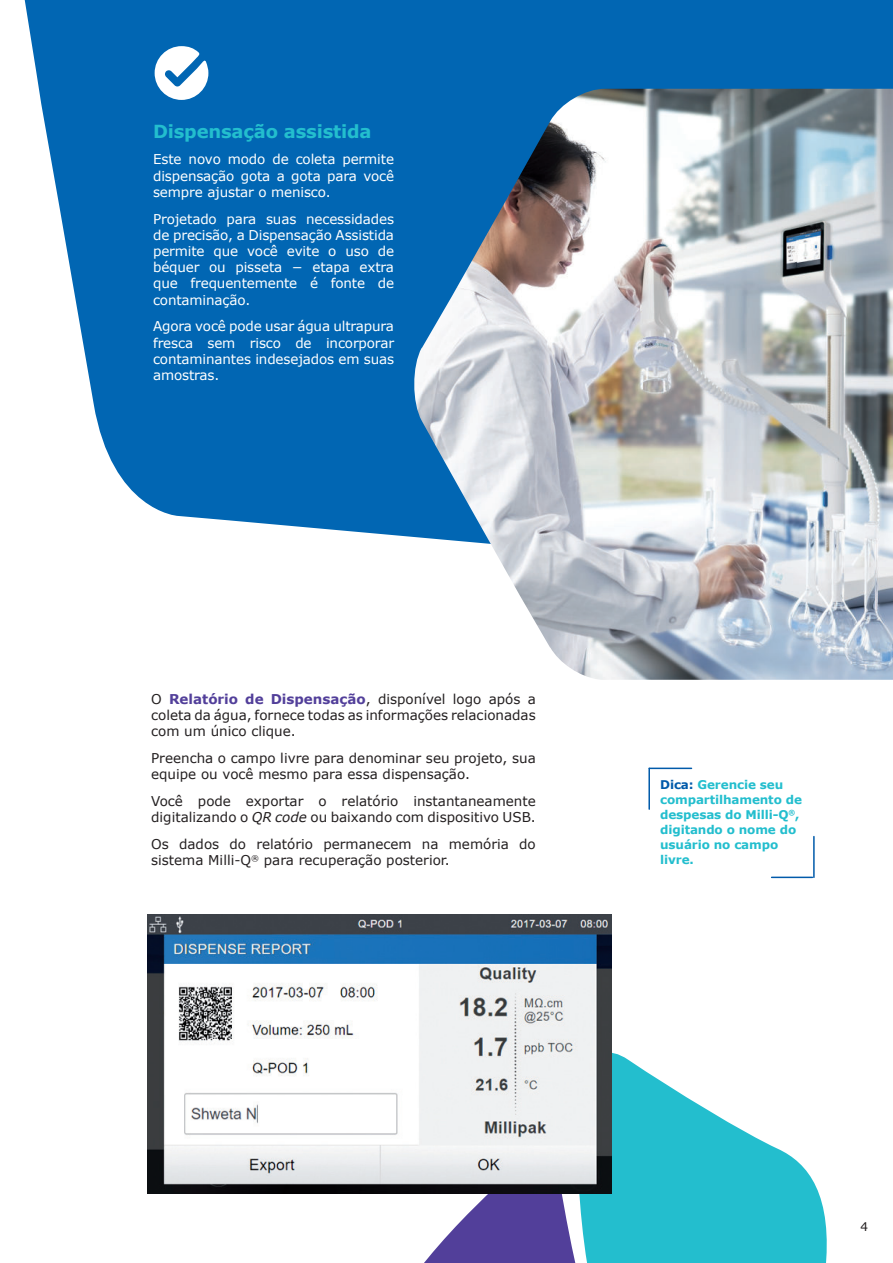
<style>
.page{position:relative;width:893px;height:1263px;background:#fff}
.page>*{position:absolute;margin:0;border:0;box-sizing:border-box;transform-origin:0 0}
.t1{font:700 18px "Verdana";letter-spacing:-.01em;color:#23bece}
.t2{font:13.5px/16.2px "Verdana";color:#231f20}
.t3{font:13.5px/16.2px "Verdana";letter-spacing:-.01em;color:#fff;text-align:justify}
.t4{font:700 12px/15px "Verdana";letter-spacing:-.01em;color:#23bece}
.t5{font:12px "Verdana";color:#231f20}
.s1{font-weight:700;color:#523f9a}
.s2{font-style:italic}
.s3{color:#015aaa}
</style>
<div class="page">
<svg style="left:24px;top:0;width:869px;height:537px;fill:#0166b3"></svg>
<img style="left:413px;top:89px;width:480px;height:591px">
<svg style="left:580px;top:1033px;width:247px;height:230px;fill:#23bece"></svg>
<svg style="left:353px;top:1193px;width:227px;height:70px"></svg>
<hr style="left:648px;top:768px;width:2px;height:41px;background:#015aaa">
<hr style="left:813px;top:836px;width:2px;height:41px;background:#015aaa">
<hr style="left:649px;top:768px;width:42px;height:1px;background:#015aaa">
<hr style="left:772px;top:877px;width:40px;height:1px;background:#015aaa">
<svg style="left:155px;top:46px;width:53px;height:54px"></svg>
<img style="left:148px;top:915px;width:463px;height:278px">
<h1 class="t1" style="left:153px;top:123px;width:220px">Dispensação assistida</h1>
<p class="t3" style="left:153px;top:152px;width:242px">Este novo modo de coleta permite dispensação gota a gota para você sempre ajustar o menisco.</p>
<p class="t3" style="left:153px;top:211px;width:243px">Projetado para suas necessidades de precisão, a Dispensação Assistida permite que você evite o uso de béquer ou pisseta − etapa extra que frequentemente é fonte de contaminação.</p>
<p class="t3" style="left:153px;top:318px;width:242px">Agora você pode usar água ultrapura fresca sem risco de incorporar contaminantes indesejados em suas amostras.</p>
<p class="t2" style="left:151px;top:692px;width:386px;text-align:justify">O <span class="s1">Relatório de Dispensação</span>, disponível logo após a coleta da água, fornece todas as informações relacionadas com um único clique.</p>
<p class="t2" style="left:151px;top:750px;width:386px">Preencha o campo livre para denominar seu projeto, sua equipe ou você mesmo para essa dispensação.</p>
<p class="t2" style="left:151px;top:793px;width:386px">Você pode exportar o relatório instantaneamente digitalizando o <span class="s2">QR code</span> ou baixando com dispositivo USB.</p>
<p class="t2" style="left:151px;top:836px;width:386px">Os dados do relatório permanecem na memória do sistema Milli-Q<sup>®</sup> para recuperação posterior.</p>
<p class="t4" style="left:660px;top:777px;width:143px"><span class="s3">Dica:</span> Gerencie seu compartilhamento de despesas do Milli-Q<sup>®</sup>, digitando o nome do usuário no campo livre.</p>
<p class="t5" style="left:860px;top:1221px;width:9px">4</p>
</div>
